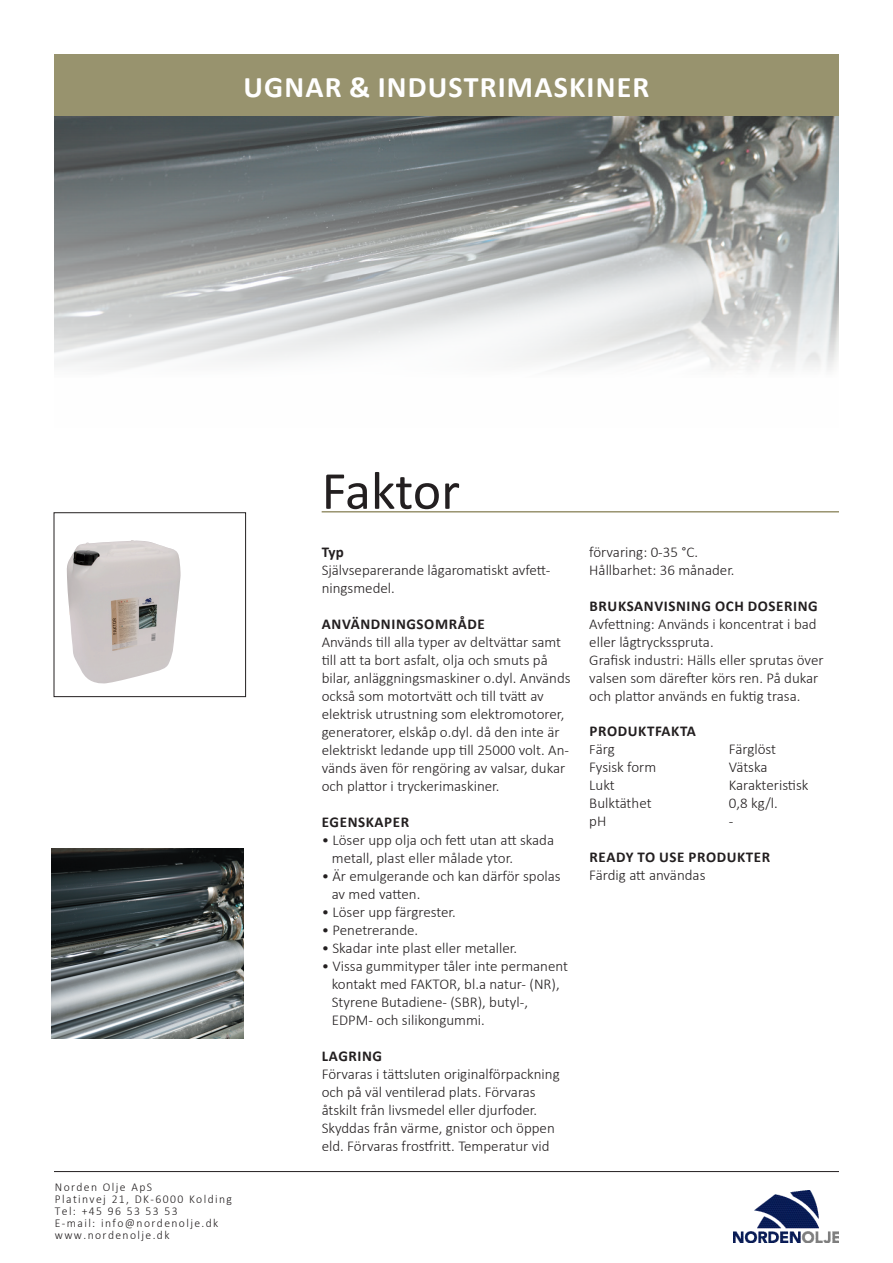
<style>
.page{position:relative;width:893px;height:1263px;background:#fff}
.page>*{position:absolute;margin:0;border:0;box-sizing:border-box;transform-origin:0 0}
.t1{font:54px "Calibri";letter-spacing:-.005em;color:#231f20}
.t2{font:700 30px "Calibri";letter-spacing:.04em;color:#fff}
.t3{font:300 15px/18px "Calibri";color:#231f20}
.t4{font:700 15px "Calibri";letter-spacing:.04em;color:#231f20}
.t5{font:300 12px "Calibri";letter-spacing:.12em;color:#231f20}
.s1{font-size:14.25px}
</style>
<div class="page">
<div style="left:54px;top:512px;width:192px;height:185px;border:1px solid #231f20"></div>
<img style="left:67px;top:540px;width:114px;height:144px">
<img style="left:54px;top:116px;width:785px;height:254px">
<hr style="left:54px;top:1171px;width:785px;height:1px;background:#231f20">
<img style="left:733px;top:1191px;width:106px;height:51px">
<img style="left:52px;top:848px;width:192px;height:190px">
<hr style="left:322px;top:511px;width:517px;height:1px;background:#98936e">
<div style="left:54px;top:54px;width:785px;height:62px;background:#98936e"></div>
<p class="t2" style="left:244px;top:66px;width:407px">UGNAR &amp; INDUSTRIMASKINER</p>
<p class="t5" style="left:55px;top:1179px;width:99px">Norden Olje ApS</p>
<p class="t5" style="left:55px;top:1191px;width:179px">Platinvej 21, DK-6000 Kolding</p>
<p class="t5" style="left:55px;top:1203px;width:124px">Tel: +45 96 53 53 53</p>
<p class="t5" style="left:55px;top:1215px;width:165px">E-mail: info@nordenolje.dk</p>
<p class="t5" style="left:55px;top:1227px;width:116px">www.nordenolje.dk</p>
<p class="t1" style="left:322px;top:453px;width:140px">Faktor</p>
<p class="t4" style="left:322px;top:541px;width:24px">Typ</p>
<p class="t3" style="left:322px;top:560px;width:230px">Självseparerande lågaromatiskt avfett&shy;ningsmedel.</p>
<p class="t4" style="left:322px;top:613px;width:164px">ANVÄNDNINGSOMRÅDE</p>
<p class="t3" style="left:322px;top:632px;width:251px">Används till alla typer av deltvättar samt till att ta bort asfalt, olja och smuts på bilar, anläggningsmaskiner o.dyl. Används också som motortvätt och till tvätt av elektrisk utrustning som elektromotorer, generatorer, elskåp o.dyl. då den inte är elektriskt ledande upp till 25000 volt. An&shy;vänds även för rengöring av valsar, dukar och plattor i tryckerimaskiner.</p>
<p class="t4" style="left:322px;top:811px;width:89px">EGENSKAPER</p>
<p class="t3" style="left:332px;top:830px;width:224px;text-indent:-10px">• Löser upp olja och fett utan att skada metall, plast eller målade ytor.</p>
<p class="t3" style="left:332px;top:866px;width:230px;text-indent:-10px">• Är emulgerande och kan därför spolas av med vatten.</p>
<p class="t3" style="left:322px;top:902px;width:136px">• Löser upp färgrester.</p>
<p class="t3" style="left:322px;top:920px;width:98px">• Penetrerande.</p>
<p class="t3" style="left:322px;top:938px;width:197px">• Skadar inte plast eller metaller.</p>
<p class="t3" style="left:332px;top:956px;width:238px;text-indent:-10px">• Vissa gummityper tåler inte permanent kontakt med FAKTOR, bl.a natur- (NR), Styrene Butadiene- (SBR), butyl-, EDPM- och silikongummi.</p>
<p class="t4" style="left:322px;top:1045px;width:62px">LAGRING</p>
<p class="t3" style="left:322px;top:1064px;width:240px">Förvaras i tättsluten originalförpackning och på väl ventilerad plats. Förvaras åtskilt från livsmedel eller djurfoder.<br>Skyddas från värme, gnistor och öppen eld. Förvaras frostfritt. Temperatur vid</p>
<p class="t3" style="left:589px;top:542px;width:110px">förvaring: 0-35 °C.</p>
<p class="t3" style="left:589px;top:560px;width:147px">Hållbarhet: 36 månader.</p>
<p class="t4" style="left:590px;top:595px;width:230px">BRUKSANVISNING OCH DOSERING</p>
<p class="t3" style="left:589px;top:614px;width:229px">Avfettning: Används i koncentrat i bad eller lågtrycksspruta.</p>
<p class="t3" style="left:589px;top:650px;width:236px">Grafisk industri: Hälls eller sprutas över valsen som därefter körs ren. På dukar och plattor används en fuktig trasa.</p>
<p class="t4" style="left:590px;top:720px;width:108px">PRODUKTFAKTA</p>
<p class="t3" style="left:589px;top:740px;width:27px"><span class="s1">F</span>ärg</p>
<p class="t3" style="left:729px;top:740px;width:49px">Färglöst</p>
<p class="t3" style="left:589px;top:758px;width:68px">Fysisk form</p>
<p class="t3" style="left:729px;top:758px;width:40px">Vätska</p>
<p class="t3" style="left:589px;top:776px;width:27px">Lukt</p>
<p class="t3" style="left:729px;top:776px;width:81px">Karakteristisk</p>
<p class="t3" style="left:589px;top:794px;width:64px">Bulktäthet</p>
<p class="t3" style="left:729px;top:794px;width:50px">0,8 kg/l.</p>
<p class="t3" style="left:589px;top:812px;width:19px">pH</p>
<p class="t3" style="left:729px;top:812px;width:6px">-</p>
<p class="t4" style="left:590px;top:846px;width:182px">READY TO USE PRODUKTER</p>
<p class="t3" style="left:589px;top:866px;width:118px">Färdig att användas</p>
</div>
